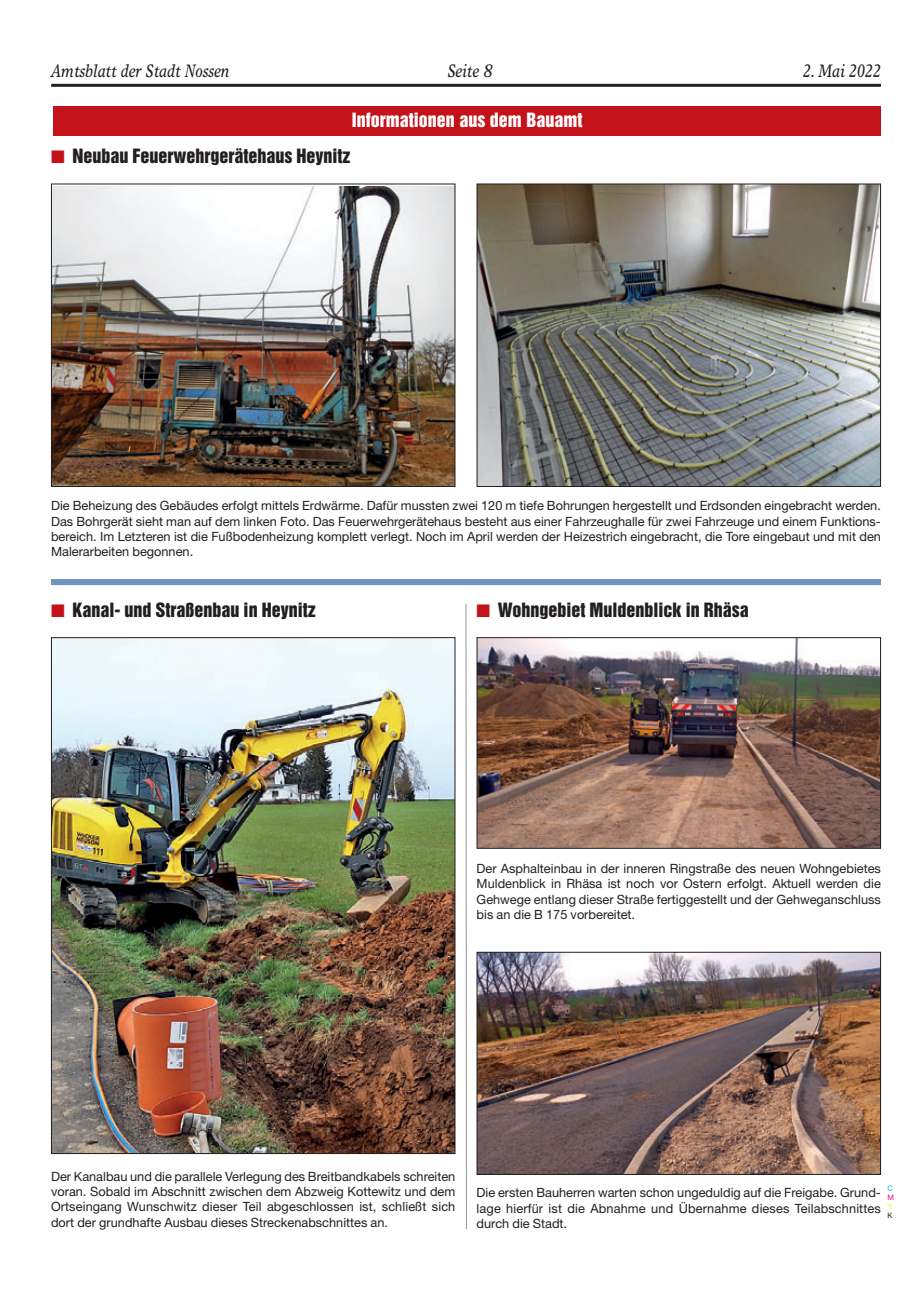
<style>
.page{position:relative;width:915px;height:1293px;background:#fff}
.page>*{position:absolute;margin:0;border:0;box-sizing:border-box;transform-origin:0 0}
.t1{font:18px "Helvetica Inserat";color:#231f20}
.t2{font:italic 18px "Times Europa";color:#231f20;scale:.8 1}
.t3{font:18px "Helvetica Inserat";color:#fff}
.t4{font:12.75px/15.3px "Helvetica Neue";color:#231f20;text-align:justify}
.t5{font:7.5px "Helvetica Neue";color:#00aeef}
.t6{font:7.5px "Helvetica Neue";color:#ed028c}
.t7{font:7.5px "Helvetica Neue";color:#fff101}
.t8{font:7.5px "Helvetica Neue";color:#231f20}
.s1{color:#c4121a}
</style>
<div class="page">
<hr style="left:51px;top:84px;width:829px;height:3px;background:#231f20">
<div style="left:53px;top:106px;width:827px;height:30px;background:#c4121a"></div>
<img style="left:53px;top:186px;width:400px;height:299px">
<div style="left:51px;top:184px;width:404px;height:303px;border:1px solid #231f20"></div>
<img style="left:478px;top:186px;width:400px;height:299px">
<div style="left:476px;top:184px;width:404px;height:303px;border:1px solid #231f20"></div>
<div style="left:51px;top:579px;width:829px;height:6px;background:#6d93be"></div>
<img style="left:53px;top:639px;width:400px;height:513px">
<img style="left:478px;top:639px;width:400px;height:207px">
<div style="left:476px;top:637px;width:404px;height:211px;border:1px solid #231f20"></div>
<img style="left:478px;top:954px;width:400px;height:218px">
<div style="left:476px;top:952px;width:404px;height:222px;border:1px solid #231f20"></div>
<svg style="left:465px;top:604px;width:2px;height:626px"></svg>
<h1 class="t2" style="left:51px;top:64px;width:224px">Amtsblatt der Stadt Nossen</h1>
<h1 class="t2" style="left:447px;top:64px;width:58px">Seite 8</h1>
<h1 class="t2" style="left:802px;top:64px;width:99px">2. Mai 2022</h1>
<h1 class="t3" style="left:351px;top:113px;width:232px">Informationen aus dem Bauamt</h1>
<h1 class="t1" style="left:51px;top:149px;width:301px"><span class="s1">■</span> Neubau Feuerwehrgerätehaus Heynitz</h1>
<p class="t4" style="left:51px;top:499px;width:831px">Die Beheizung des Gebäudes erfolgt mittels Erdwärme. Dafür mussten zwei 120 m tiefe Bohrungen hergestellt und Erdsonden eingebracht werden.<br>Das Bohrgerät sieht man auf dem linken Foto. Das Feuerwehrgerätehaus besteht aus einer Fahrzeughalle für zwei Fahrzeuge und einem Funktions&shy;bereich. Im Letzteren ist die Fußbodenheizung komplett verlegt. Noch im April werden der Heizestrich eingebracht, die Tore eingebaut und mit den Malerarbeiten begonnen.</p>
<h1 class="t1" style="left:51px;top:602px;width:266px"><span class="s1">■</span> Kanal- und Straßenbau in Heynitz</h1>
<h1 class="t1" style="left:476px;top:602px;width:273px"><span class="s1">■</span> Wohngebiet Muldenblick in Rhäsa</h1>
<p class="t4" style="left:476px;top:862px;width:405px">Der Asphalteinbau in der inneren Ringstraße des neuen Wohngebietes Muldenblick in Rhäsa ist noch vor Ostern erfolgt. Aktuell werden die Gehwege entlang dieser Straße fertiggestellt und der Gehweganschluss bis an die B 175 vorbereitet.</p>
<p class="t4" style="left:51px;top:1170px;width:405px">Der Kanalbau und die parallele Verlegung des Breitbandkabels schreiten voran. Sobald im Abschnitt zwischen dem Abzweig Kottewitz und dem Ortseingang Wunschwitz dieser Teil abgeschlossen ist, schließt sich dort der grundhafte Ausbau dieses Streckenabschnittes an.</p>
<p class="t5" style="left:887px;top:1185px;width:7px">C</p>
<p class="t6" style="left:887px;top:1194px;width:8px">M</p>
<p class="t7" style="left:887px;top:1203px;width:6px">Y</p>
<p class="t8" style="left:887px;top:1212px;width:7px">K</p>
<p class="t4" style="left:476px;top:1186px;width:405px">Die ersten Bauherren warten schon ungeduldig auf die Freigabe. Grund&shy;lage hierfür ist die Abnahme und Übernahme dieses Teilabschnittes durch die Stadt.</p>
</div>
